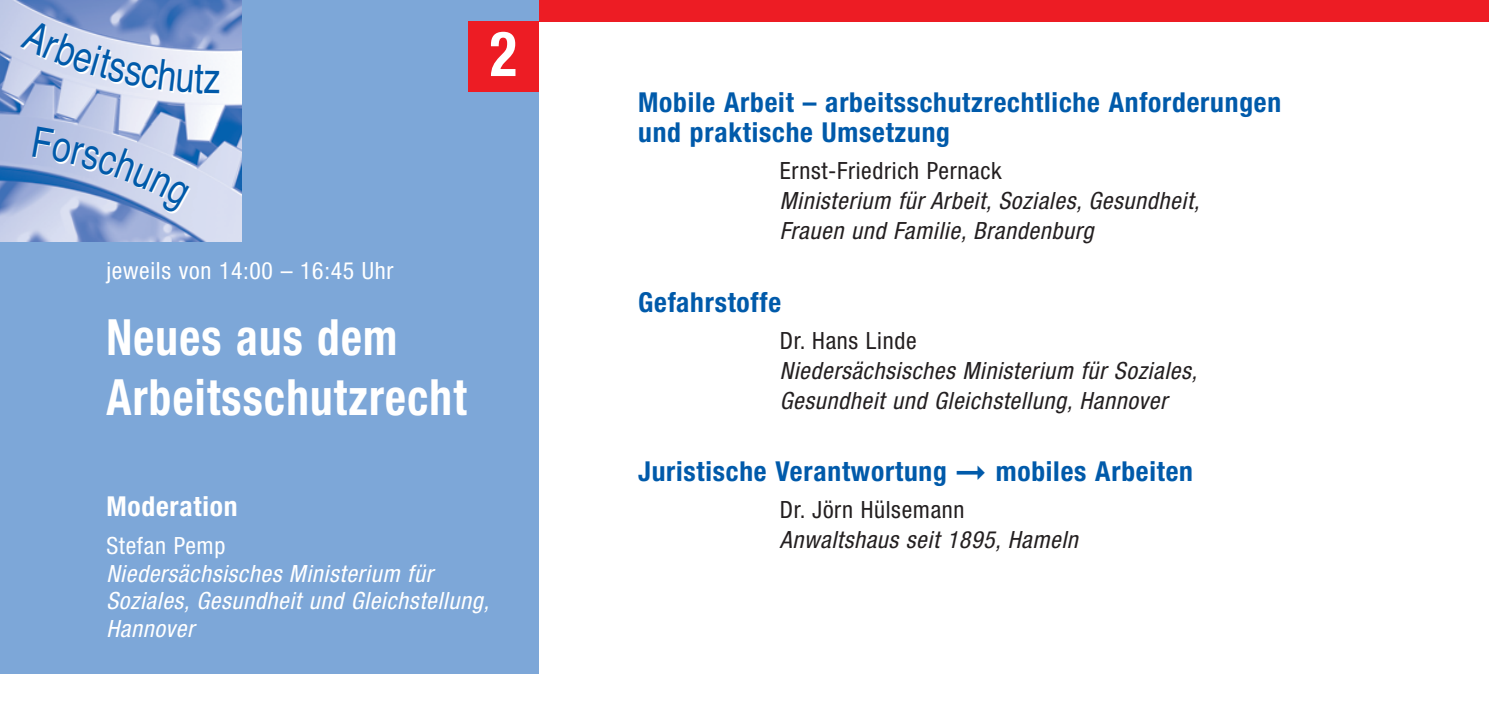
<style>
.page{position:relative;width:1489px;height:709px;background:#fff}
.page>*{position:absolute;margin:0;border:0;box-sizing:border-box;transform-origin:0 0}
.t1{font:700 condensed 62.5px "Helvetica Neue";color:#fff;scale:.9 1}
.t2{font:700 condensed 50px/60px "Helvetica Neue";letter-spacing:.03em;color:#fff;scale:.9 1}
.t3{font:700 condensed 27.5px/30px "Helvetica Neue";letter-spacing:.03em;color:#005aaa}
.t4{font:700 condensed 27.5px "Helvetica Neue";letter-spacing:.03em;color:#fff}
.t5{font:italic condensed 23.75px/30px "Helvetica Neue";letter-spacing:.03em;color:#231f20}
.t6{font:italic condensed 23.75px/27.5px "Helvetica Neue";letter-spacing:.03em;color:#fff}
.t7{font:condensed 23.75px "Helvetica Neue";letter-spacing:.03em;color:#231f20}
.t8{font:condensed 23.75px "Helvetica Neue";letter-spacing:.03em;color:#fff}
</style>
<div class="page">
<div style="left:539px;top:0;width:949px;height:21px;background:#ed1c24"></div>
<div style="left:0;top:0;width:539px;height:673px;background:#7da7d8"></div>
<img style="left:0;top:0;width:241px;height:241px">
<div style="left:468px;top:21px;width:71px;height:71px;background:#ed1c24"></div>
<svg style="left:20px;top:19px;width:199px;height:74px"></svg>
<svg style="left:32px;top:126px;width:158px;height:88px"></svg>
<h1 class="t1" style="left:490px;top:31px;width:32px">2</h1>
<p class="t8" style="left:106px;top:262px;width:289px">jeweils von 14:00 – 16:45 Uhr</p>
<h2 class="t2" style="left:106px;top:311px;width:402px">Neues aus dem<br>Arbeitsschutzrecht</h2>
<p class="t4" style="left:106px;top:496px;width:133px">Moderation</p>
<p class="t8" style="left:106px;top:537px;width:121px">Stefan Pemp</p>
<p class="t6" style="left:106px;top:561px;width:389px">Niedersächsisches Ministerium für<br>Soziales, Gesundheit und Gleichstellung,<br>Hannover</p>
<p class="t3" style="left:638px;top:89px;width:644px">Mobile Arbeit – arbeitsschutzrechtliche Anforderungen und praktische Umsetzung</p>
<p class="t7" style="left:780px;top:162px;width:223px">Ernst-Friedrich Pernack</p>
<p class="t5" style="left:779px;top:187px;width:426px">Ministerium für Arbeit, Soziales, Gesundheit,<br>Frauen und Familie, Brandenburg</p>
<p class="t3" style="left:638px;top:289px;width:144px">Gefahrstoffe</p>
<p class="t7" style="left:780px;top:331px;width:138px">Dr. Hans Linde</p>
<p class="t5" style="left:779px;top:357px;width:423px">Niedersächsisches Ministerium für Soziales,<br>Gesundheit und Gleichstellung, Hannover</p>
<p class="t3" style="left:638px;top:459px;width:556px">Juristische Verantwortung ➞ mobiles Arbeiten</p>
<p class="t7" style="left:780px;top:501px;width:186px">Dr. Jörn Hülsemann</p>
<p class="t5" style="left:779px;top:527px;width:304px">Anwaltshaus seit 1895, Hameln</p>
</div>
